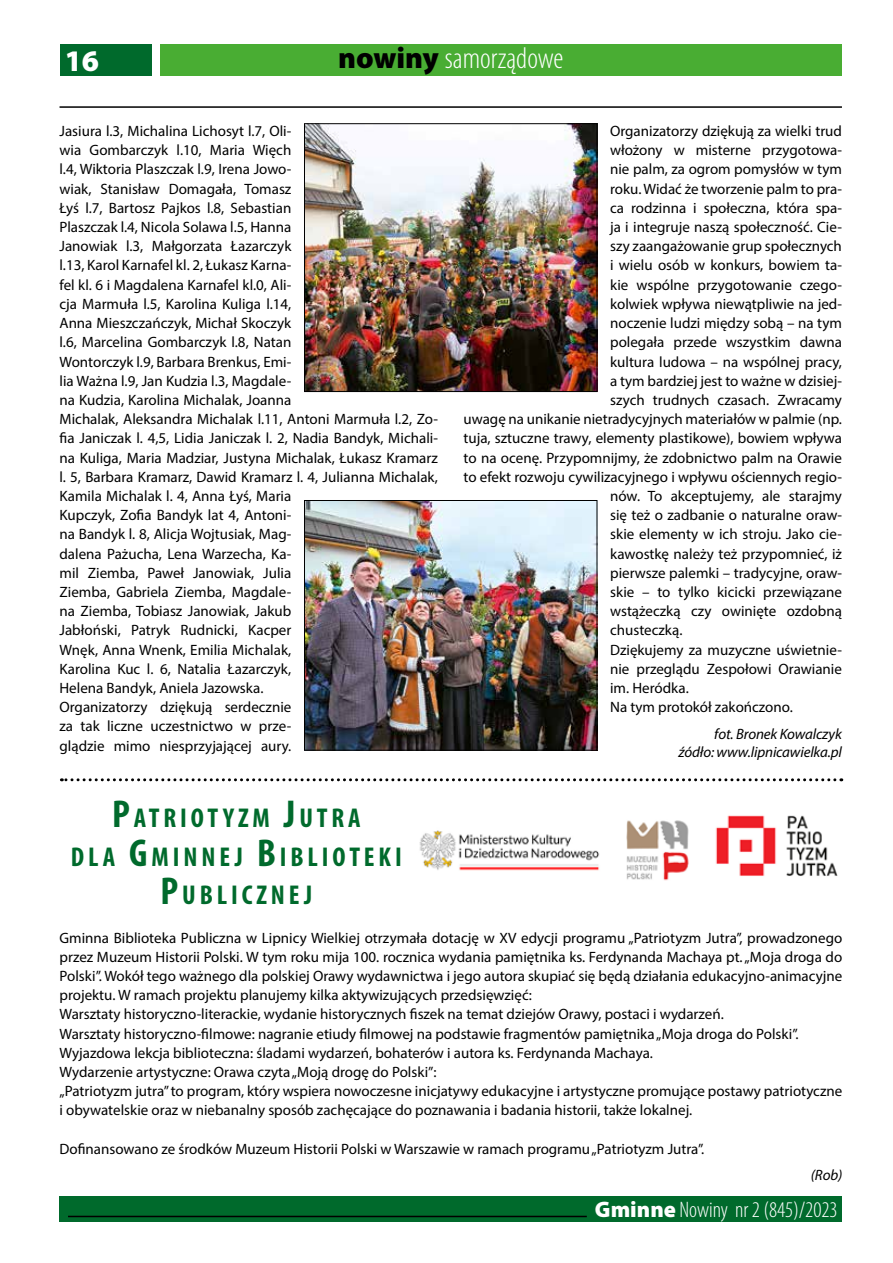
<style>
.page{position:relative;width:893px;height:1263px;background:#fff}
.page>*{position:absolute;margin:0;border:0;box-sizing:border-box;transform-origin:0 0}
.t1{font:300 condensed 30px "Myriad Pro";color:#fff}
.t2{font:900 30px "Myriad Pro";color:#fff}
.t3{font:700 condensed 27.3px "Myriad Pro";letter-spacing:.145em;color:#006a2c}
.t4{font:300 condensed 22.5px "Myriad Pro";color:#fff}
.t5{font:15px/19.2px "Myriad Pro";color:#000}
.t6{font:italic 15px/18px "Myriad Pro";letter-spacing:-.01em;color:#000;text-align:right}
.s1{font-weight:900;font-stretch:normal;color:#000}
.s2{font-size:39px}
.s3{font-weight:900;font-stretch:normal}
</style>
<div class="page">
<div style="left:60px;top:1196px;width:782px;height:26px;background:#006a2c"></div>
<hr style="left:60px;top:106px;width:782px;height:2px;background:#000">
<hr style="left:68px;top:1216px;width:519px;height:1px;background:#000">
<div style="left:160px;top:44px;width:682px;height:32px;background:#49ad33"></div>
<div style="left:60px;top:44px;width:91px;height:32px;background:#006a2c"></div>
<img style="left:306px;top:125px;width:289px;height:265px">
<div style="left:304px;top:123px;width:293px;height:269px;border:1px solid #000"></div>
<img style="left:306px;top:502px;width:289px;height:246px">
<div style="left:304px;top:500px;width:293px;height:250px;border:1px solid #000"></div>
<img style="left:419px;top:815px;width:419px;height:66px">
<svg style="left:61px;top:778px;width:774px;height:3px"></svg>
<h1 class="t2" style="left:65px;top:41px;width:36px">16</h1>
<h1 class="t1" style="left:338px;top:42px;width:227px"><span class="s1">nowiny</span> samorządowe</h1>
<p class="t5" style="left:60px;top:121px;width:380px">Jasiura l.3, Michalina Lichosyt l.7, Oli-<br>wia Gombarczyk l.10, Maria Więch<br>l.4, Wiktoria Plaszczak l.9, Irena Jowo-<br>wiak, Stanisław Domagała, Tomasz<br>Łyś l.7, Bartosz Pajkos l.8, Sebastian<br>Plaszczak l.4, Nicola Solawa l.5, Hanna<br>Janowiak l.3, Małgorzata Łazarczyk<br>l.13, Karol Karnafel kl. 2, Łukasz Karna-<br>fel kl. 6 i Magdalena Karnafel kl.0, Ali-<br>cja Marmuła l.5, Karolina Kuliga l.14,<br>Anna Mieszczańczyk, Michał Skoczyk<br>l.6, Marcelina Gombarczyk l.8, Natan<br>Wontorczyk l.9, Barbara Brenkus, Emi-<br>lia Ważna l.9, Jan Kudzia l.3, Magdale-<br>na Kudzia, Karolina Michalak, Joanna<br>Michalak, Aleksandra Michalak l.11, Antoni Marmuła l.2, Zo&shy;fia Janiczak l. 4,5, Lidia Janiczak l. 2, Nadia Bandyk, Michali&shy;na Kuliga, Maria Madziar, Justyna Michalak, Łukasz Kramarz l. 5, Barbara Kramarz, Dawid Kramarz l. 4, Julianna Michalak, Kamila Michalak l. 4, Anna Łyś, Maria<br>Kupczyk, Zofia Bandyk lat 4, Antoni-<br>na Bandyk l. 8, Alicja Wojtusiak, Mag-<br>dalena Pażucha, Lena Warzecha, Ka-<br>mil Ziemba, Paweł Janowiak, Julia<br>Ziemba, Gabriela Ziemba, Magdale-<br>na Ziemba, Tobiasz Janowiak, Jakub<br>Jabłoński, Patryk Rudnicki, Kacper<br>Wnęk, Anna Wnenk, Emilia Michalak,<br>Karolina Kuc l. 6, Natalia Łazarczyk,<br>Helena Bandyk, Aniela Jazowska.<br>Organizatorzy dziękują serdecznie<br>za tak liczne uczestnictwo w prze-<br>glądzie mimo niesprzyjającej aury.</p>
<p class="t5" style="left:610px;top:121px;width:233px">Organizatorzy dziękują za wielki trud</p>
<p class="t5" style="left:610px;top:140px;width:233px">włożony w misterne przygotowa-</p>
<p class="t5" style="left:610px;top:160px;width:233px">nie palm, za ogrom pomysłów w tym</p>
<p class="t5" style="left:610px;top:179px;width:233px">roku. Widać że tworzenie palm to pra-</p>
<p class="t5" style="left:610px;top:198px;width:233px">ca rodzinna i społeczna, która spa-</p>
<p class="t5" style="left:610px;top:217px;width:233px">ja i integruje naszą społeczność. Cie-</p>
<p class="t5" style="left:610px;top:236px;width:233px">szy zaangażowanie grup społecznych</p>
<p class="t5" style="left:610px;top:256px;width:233px">i wielu osób w konkurs, bowiem ta-</p>
<p class="t5" style="left:610px;top:275px;width:233px">kie wspólne przygotowanie czego-</p>
<p class="t5" style="left:610px;top:294px;width:233px">kolwiek wpływa niewątpliwie na jed-</p>
<p class="t5" style="left:610px;top:313px;width:233px">noczenie ludzi między sobą – na tym</p>
<p class="t5" style="left:610px;top:332px;width:233px">polegała przede wszystkim dawna</p>
<p class="t5" style="left:610px;top:352px;width:233px">kultura ludowa – na wspólnej pracy,</p>
<p class="t5" style="left:610px;top:371px;width:233px">a tym bardziej jest to ważne w dzisiej-</p>
<p class="t5" style="left:610px;top:390px;width:233px">szych trudnych czasach. Zwracamy</p>
<p class="t5" style="left:463px;top:409px;width:380px">uwagę na unikanie nietradycyjnych materiałów w palmie (np.</p>
<p class="t5" style="left:463px;top:428px;width:380px">tuja, sztuczne trawy, elementy plastikowe), bowiem wpływa</p>
<p class="t5" style="left:463px;top:448px;width:380px">to na ocenę. Przypomnijmy, że zdobnictwo palm na Orawie</p>
<p class="t5" style="left:463px;top:467px;width:380px">to efekt rozwoju cywilizacyjnego i wpływu ościennych regio-</p>
<p class="t5" style="left:610px;top:486px;width:233px">nów. To akceptujemy, ale starajmy</p>
<p class="t5" style="left:610px;top:505px;width:233px">się też o zadbanie o naturalne oraw-</p>
<p class="t5" style="left:610px;top:524px;width:233px">skie elementy w ich stroju. Jako cie-</p>
<p class="t5" style="left:610px;top:544px;width:233px">kawostkę należy też przypomnieć, iż</p>
<p class="t5" style="left:610px;top:563px;width:233px">pierwsze palemki – tradycyjne, oraw-</p>
<p class="t5" style="left:610px;top:582px;width:233px">skie – to tylko kicicki przewiązane</p>
<p class="t5" style="left:610px;top:601px;width:233px">wstążeczką czy owinięte ozdobną</p>
<p class="t5" style="left:610px;top:620px;width:74px">chusteczką.</p>
<p class="t5" style="left:610px;top:640px;width:233px">Dziękujemy za muzyczne uświetnie-</p>
<p class="t5" style="left:610px;top:659px;width:233px">nie przeglądu Zespołowi Orawianie</p>
<p class="t5" style="left:610px;top:678px;width:80px">im. Heródka.</p>
<p class="t5" style="left:610px;top:697px;width:184px">Na tym protokół zakończono.</p>
<p class="t6" style="left:678px;top:724px;width:165px">fot. Bronek Kowalczyk źódło: www.lipnicawielka.pl</p>
<h2 class="t3" style="left:112px;top:801px;width:250px"><span class="s2">P</span> ATRIOTYZM <span class="s2">J</span>UTRA</h2>
<h2 class="t3" style="left:71px;top:840px;width:332px">DL A <span class="s2">G</span>MINNEJ <span class="s2">B</span>IBLIOTEKI</h2>
<h2 class="t3" style="left:160px;top:878px;width:38px"><span class="s2">P</span> UBL</h2>
<h2 class="t3" style="left:231px;top:878px;width:83px">ICZNEJ</h2>
<p class="t5" style="left:60px;top:928px;width:784px">Gminna Biblioteka Publiczna w Lipnicy Wielkiej otrzymała dotację w XV edycji programu „Patriotyzm Jutra”, prowadzonego przez Muzeum Historii Polski. W tym roku mija 100. rocznica wydania pamiętnika ks. Ferdynanda Machaya pt. „Moja droga do Polski”. Wokół tego ważnego dla polskiej Orawy wydawnictwa i jego autora skupiać się będą działania edukacyjno-animacyjne projektu. W ramach projektu planujemy kilka aktywizujących przedsięwzięć:<br>Warsztaty historyczno-literackie, wydanie historycznych fiszek na temat dziejów Orawy, postaci i wydarzeń.<br>Warsztaty historyczno-filmowe: nagranie etiudy filmowej na podstawie fragmentów pamiętnika „Moja droga do Polski”.<br>Wyjazdowa lekcja biblioteczna: śladami wydarzeń, bohaterów i autora ks. Ferdynanda Machaya.<br>Wydarzenie artystyczne: Orawa czyta „Moją drogę do Polski”:<br>„Patriotyzm jutra” to program, który wspiera nowoczesne inicjatywy edukacyjne i artystyczne promujące postawy patriotyczne i obywatelskie oraz w niebanalny sposób zachęcające do poznawania i badania historii, także lokalnej.</p>
<p class="t5" style="left:60px;top:1139px;width:646px">Dofinansowano ze środków Muzeum Historii Polski w Warszawie w ramach programu „Patriotyzm Jutra”.</p>
<p class="t6" style="left:811px;top:1166px;width:33px">(Rob)</p>
<h3 class="t4" style="left:595px;top:1198px;width:244px"><span class="s3">Gminne</span> Nowiny nr 2 (845)/2023</h3>
</div>
